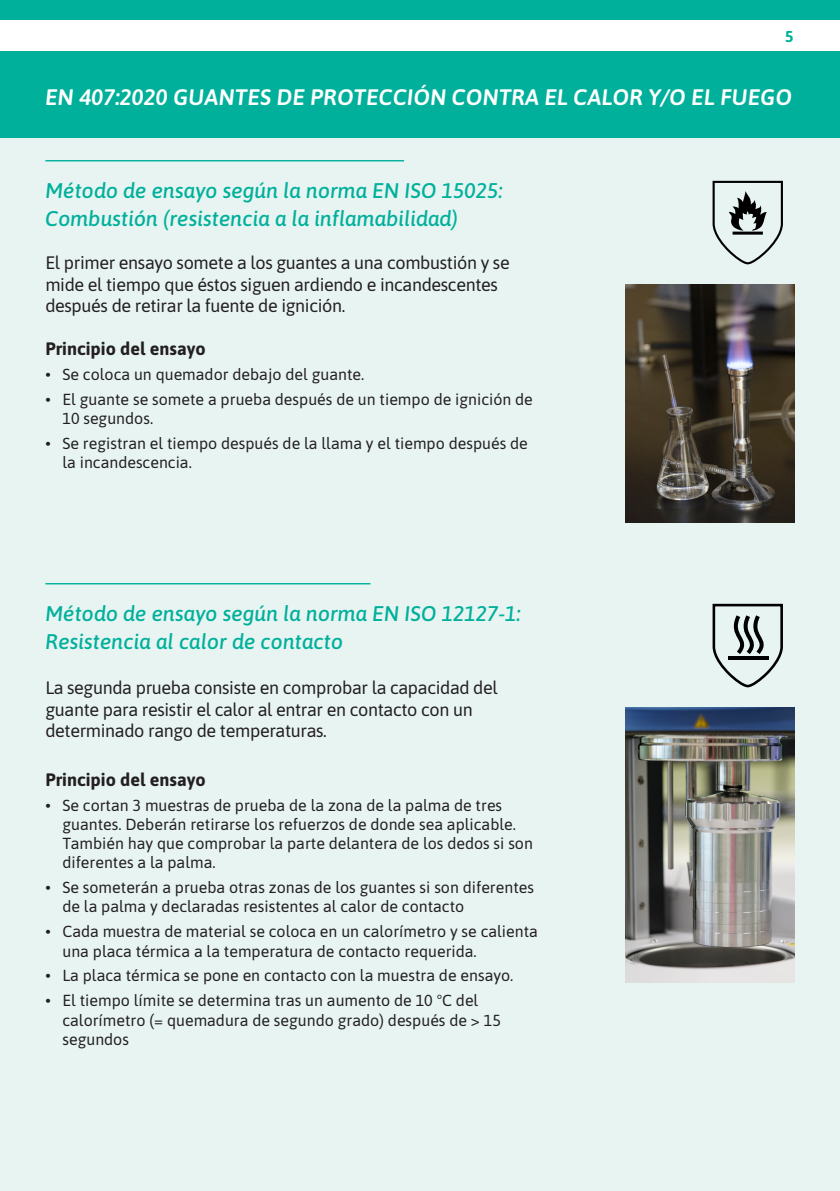
<style>
.page{position:relative;width:840px;height:1191px;background:#fff}
.page>*{position:absolute;margin:0;border:0;box-sizing:border-box;transform-origin:0 0}
.Page_title_Italic{font:italic 600 22.4px "Asap";letter-spacing:.01em;color:#fff}
.Subheadline_Italic{font:italic 500 21.2px/28.2px "Asap";color:#00b09b}
.t1{font:18px/21.4px "Asap";letter-spacing:-.02em;color:#231f20}
.t2{font:700 18px "Asap";color:#231f20}
.t3{font:16px/19.2px "Asap";color:#231f20}
.t4{font:700 15.6px "Asap";color:#00b09b}
</style>
<div class="page">
<div style="left:0;top:0;width:839px;height:1110px;background:#00b09b"></div>
<div style="left:0;top:139px;width:839px;height:1052px;background:#e7f4f2"></div>
<div style="left:0;top:21px;width:839px;height:30px;background:#fff"></div>
<hr style="left:45px;top:160px;width:359px;height:1px;background:#00b09b">
<img style="left:625px;top:284px;width:169px;height:238px">
<img style="left:625px;top:707px;width:169px;height:275px">
<hr style="left:45px;top:583px;width:325px;height:1px;background:#00b09b">
<svg style="left:712px;top:180px;width:71px;height:85px"></svg>
<svg style="left:712px;top:603px;width:71px;height:85px"></svg>
<p class="t4" style="left:784px;top:26px;width:10px">5</p>
<p class="Page_title_Italic" style="left:45px;top:82px;width:747px">EN 407:2020 GUANTES DE PROTECCIÓN CONTRA EL CALOR Y/O EL FUEGO</p>
<p class="Subheadline_Italic" style="left:45px;top:175px;width:458px">Método de ensayo según la norma EN ISO 15025:<br>Combustión (resistencia a la inflamabilidad)</p>
<p class="t1" style="left:45px;top:251px;width:465px">El primer ensayo somete a los guantes a una combustión y se mide el tiempo que éstos siguen ardiendo e incandescentes después de retirar la fuente de ignición.</p>
<p class="t2" style="left:45px;top:336px;width:162px">Principio del ensayo</p>
<p class="t3" style="left:45px;top:364px;width:320px">• Se coloca un quemador debajo del guante.</p>
<p class="t3" style="left:62px;top:389px;width:471px;text-indent:-17px">• El guante se somete a prueba después de un tiempo de ignición de<br>10 segundos.</p>
<p class="t3" style="left:62px;top:433px;width:467px;text-indent:-17px">• Se registran el tiempo después de la llama y el tiempo después de la incandescencia.</p>
<p class="Subheadline_Italic" style="left:45px;top:598px;width:476px">Método de ensayo según la norma EN ISO 12127-1:<br>Resistencia al calor de contacto</p>
<p class="t1" style="left:45px;top:676px;width:453px">La segunda prueba consiste en comprobar la capacidad del guante para resistir el calor al entrar en contacto con un determinado rango de temperaturas.</p>
<p class="t2" style="left:45px;top:766px;width:162px">Principio del ensayo</p>
<p class="t3" style="left:62px;top:794px;width:472px;text-indent:-17px">• Se cortan 3 muestras de prueba de la zona de la palma de tres guantes. Deberán retirarse los refuerzos de donde sea aplicable.<br>También hay que comprobar la parte delantera de los dedos si son diferentes a la palma.</p>
<p class="t3" style="left:62px;top:877px;width:473px;text-indent:-17px">• Se someterán a prueba otras zonas de los guantes si son diferentes de la palma y declaradas resistentes al calor de contacto</p>
<p class="t3" style="left:62px;top:921px;width:476px;text-indent:-17px">• Cada muestra de material se coloca en un calorímetro y se calienta una placa térmica a la temperatura de contacto requerida.</p>
<p class="t3" style="left:45px;top:965px;width:469px">• La placa térmica se pone en contacto con la muestra de ensayo.</p>
<p class="t3" style="left:62px;top:990px;width:439px;text-indent:-17px">• El tiempo límite se determina tras un aumento de 10 °C del calorímetro (= quemadura de segundo grado) después de &gt; 15 segundos</p>
</div>
